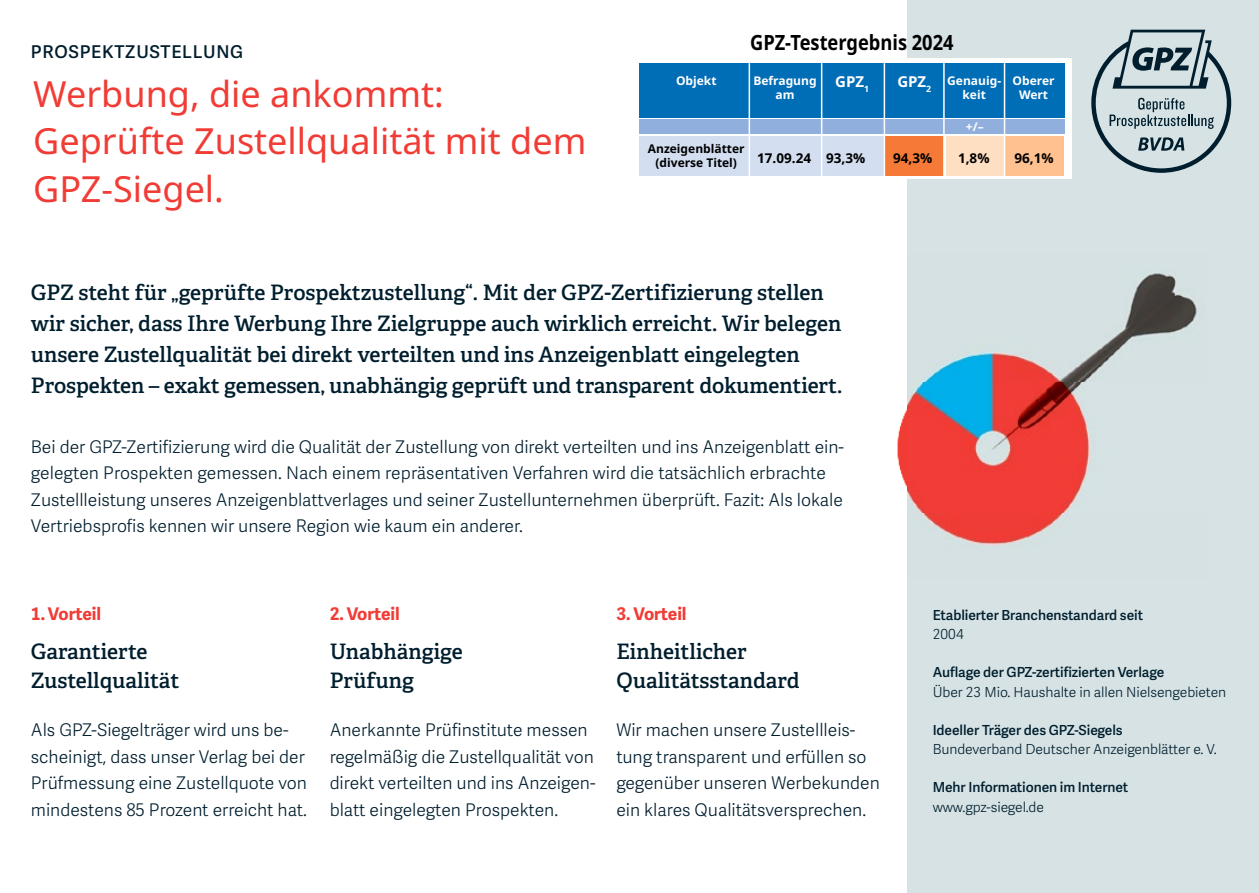
<style>
.page{position:relative;width:1259px;height:893px;background:#fff}
.page>*{position:absolute;margin:0;border:0;box-sizing:border-box;transform-origin:0 0}
.t1{font:44.7px/53.7px "Adelle";color:#f13c36}
.t2{font:36px/48px "Noto Sans";color:#f13c36}
.t3{font:600 21.3px/29.8px "Adelle";color:#001e2e}
.t4{font:700 21px "Noto Sans";color:#000;scale:.87 1}
.t5{font:600 17.7px "Adelle Sans";letter-spacing:.04em;color:#001e2e}
.t6{font:300 17.4px/26.4px "Adelle Sans";color:#001e2e}
.t7{font:700 17.4px "Adelle Sans";letter-spacing:-.005em;color:#f13c36}
.t8{font:700 15px "Noto Sans";letter-spacing:-.005em;color:#fff}
.t9{font:600 13.8px "Adelle Sans";letter-spacing:-.005em;color:#001e2e}
.t10{font:300 13.8px "Adelle Sans";letter-spacing:-.005em;color:#001e2e}
.t11{font:700 13.5px "Noto Sans";color:#000}
.t12{font:700 12px/13.5px "Noto Sans";color:#fff;text-align:center}
.t13{font:700 12px/13.5px "Noto Sans";color:#000;text-align:center}
</style>
<div class="page">
<div style="left:907px;top:0;width:352px;height:893px;background:#d6e2e3"></div>
<svg style="left:1091px;top:30px;width:140px;height:143px"></svg>
<img style="left:897px;top:273px;width:300px;height:272px">
<div style="left:631px;top:58px;width:440px;height:121px;background:#fff"></div>
<div style="left:639px;top:136px;width:247px;height:40px;background:#d3def1"></div>
<div style="left:884px;top:136px;width:59px;height:40px;background:#f67a37"></div>
<div style="left:946px;top:136px;width:59px;height:40px;background:#ffdfc2"></div>
<div style="left:1005px;top:136px;width:59px;height:40px;background:#ffc18f"></div>
<div style="left:639px;top:63px;width:425px;height:54px;background:#006db7"></div>
<div style="left:639px;top:119px;width:425px;height:15px;background:#90afdc"></div>
<hr style="left:748px;top:63px;width:2px;height:114px;background:#fff">
<hr style="left:821px;top:63px;width:1px;height:114px;background:#fff">
<hr style="left:883px;top:63px;width:2px;height:114px;background:#fff">
<hr style="left:943px;top:63px;width:1px;height:114px;background:#fff">
<hr style="left:1003px;top:63px;width:2px;height:114px;background:#fff">
<p class="t5" style="left:31px;top:39px;width:214px">PROSPEKTZUSTELLUNG</p>
<p class="t4" style="left:750px;top:28px;width:235px">GPZ-Testergebnis 2024</p>
<p class="t12" style="left:676px;top:74px;width:42px">Objekt</p>
<p class="t12" style="left:753px;top:74px;width:65px">Befragung am</p>
<p class="t8" style="left:835px;top:71px;width:35px">GPZ<sub>1</sub></p>
<p class="t8" style="left:897px;top:71px;width:35px">GPZ<sub>2</sub></p>
<p class="t12" style="left:947px;top:74px;width:55px">Genauig&shy;keit</p>
<p class="t12" style="left:1012px;top:74px;width:43px">Oberer<br>Wert</p>
<p class="t12" style="left:966px;top:120px;width:19px">+/–</p>
<h2 class="t2" style="left:33px;top:70px;width:554px">Werbung, die ankommt:<br>Geprüfte Zustellqualität mit dem<br>GPZ-Siegel.</h2>
<h1 class="t1" style="left:31px;top:74px;width:736px">Werbung, die ankommt: Geprüfte<br>Zustellqualität mit dem GPZ-Siegel.</h1>
<p class="t13" style="left:648px;top:143px;width:98px">Anzeigenblätter (diverse Titel)</p>
<p class="t11" style="left:757px;top:148px;width:110px">17.09.24 93,3%</p>
<p class="t11" style="left:893px;top:148px;width:41px">94,3%</p>
<p class="t11" style="left:958px;top:148px;width:33px">1,8%</p>
<p class="t11" style="left:1014px;top:148px;width:41px">96,1%</p>
<p class="t3" style="left:31px;top:277px;width:813px;line-height:31px">GPZ steht für „geprüfte Prospektzustellung“. Mit der GPZ-Zertifizierung stellen wir sicher, dass Ihre Werbung Ihre Zielgruppe auch wirklich erreicht. Wir belegen un se re Zustellqualität bei direkt verteilten und ins Anzeigenblatt eingelegten Prospekten – exakt gemessen, unabhängig geprüft und transparent dokumentiert.</p>
<p class="t6" style="left:31px;top:433px;width:814px">Bei der GPZ-Zertifizierung wird die Qualität der Zustellung von direkt verteilten und ins Anzeigenblatt ein - gelegten Prospekten gemessen. Nach einem reprä sentati ven Verfahren wird die tatsächlich erbrachte Zustellleistung unseres Anzeigenblattverlages und seiner Zustellunter nehmen überprüft. Fazit: Als lokale Vertriebsprofis kennen wir unsere Region wie kaum ein anderer.</p>
<p class="t7" style="left:31px;top:601px;width:72px">1. Vorteil</p>
<p class="t3" style="left:31px;top:636px;width:150px">Garantierte<br>Zustellqualität</p>
<p class="t6" style="left:31px;top:716px;width:278px">Als GPZ-Siegelträger wird uns be - schei nigt, dass unser Verlag bei der Prüfmessung eine Zu stellquote von mindestens 85 Prozent erreicht hat.</p>
<p class="t7" style="left:330px;top:601px;width:72px">2. Vorteil</p>
<p class="t3" style="left:330px;top:636px;width:135px">Unabhängige<br>Prüfung</p>
<p class="t6" style="left:330px;top:716px;width:267px">Anerkannte Prüfinstitute messen regelmäßig die Zustellqualität von direkt verteilten und ins Anzeigen&shy;blatt eingelegten Prospekten.</p>
<p class="t7" style="left:616px;top:601px;width:72px">3. Vorteil</p>
<p class="t3" style="left:616px;top:636px;width:185px">Einheitlicher<br>Qualitätsstandard</p>
<p class="t6" style="left:616px;top:716px;width:265px">Wir machen unsere Zustellleis&shy;tung transparent und erfüllen so gegen über unseren Werbekunden ein kla res Qualitätsversprechen.</p>
<p class="t9" style="left:932px;top:605px;width:212px">Etablierter Branchenstandard seit</p>
<p class="t10" style="left:932px;top:624px;width:33px">2004</p>
<p class="t9" style="left:932px;top:662px;width:233px">Auflage der GPZ-zertifizierten Verlage</p>
<p class="t10" style="left:932px;top:682px;width:295px">Über 23 Mio. Haushalte in allen Nielsengebieten</p>
<p class="t9" style="left:932px;top:720px;width:192px">Ideeller Träger des GPZ-Siegels</p>
<p class="t10" style="left:932px;top:739px;width:286px">Bundeverband Deutscher Anzeigenblätter e. V.</p>
<p class="t9" style="left:932px;top:777px;width:197px">Mehr Informationen im Internet</p>
<p class="t10" style="left:932px;top:797px;width:113px">www.gpz-siegel.de</p>
</div>
